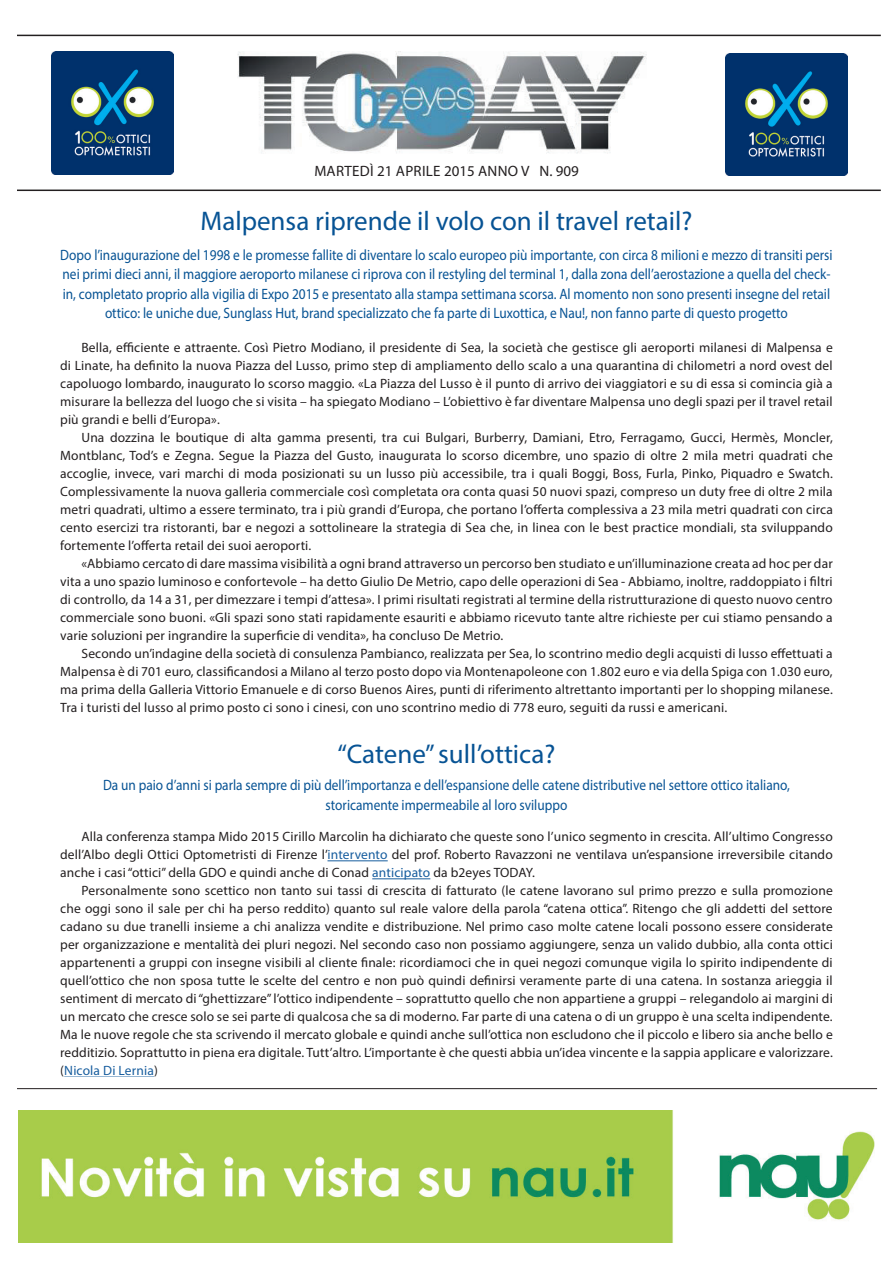
<style>
.page{position:relative;width:893px;height:1263px;background:#fff}
.page>*{position:absolute;margin:0;border:0;box-sizing:border-box;transform-origin:0 0}
.t1{font:27px "Myriad Pro";color:#075394}
.t2{font:15px/19.5px "Myriad Pro";color:#075394;text-align:center;scale:.89 1}
.t3{font:15px "Myriad Pro";letter-spacing:.02em;color:#231f20}
.t4{font:13.5px/18px "Myriad Pro";letter-spacing:.01em;color:#231f20;text-align:justify}
.s1{color:#175d9e}
</style>
<div class="page">
<img style="left:237px;top:52px;width:410px;height:101px">
<hr style="left:17px;top:1088px;width:860px;height:1px;background:#231f20">
<img style="left:725px;top:54px;width:123px;height:122px">
<img style="left:52px;top:52px;width:122px;height:122px">
<hr style="left:17px;top:190px;width:864px;height:1px;background:#231f20">
<hr style="left:17px;top:35px;width:864px;height:1px;background:#231f20">
<img style="left:18px;top:1110px;width:857px;height:132px">
<hr style="left:327px;top:860px;width:61px;height:1px;background:#175d9e">
<hr style="left:372px;top:878px;width:58px;height:1px;background:#175d9e">
<p class="t3" style="left:314px;top:162px;width:266px">MARTEDÌ 21 APRILE 2015 ANNO V N. 909</p>
<h1 class="t1" style="left:200px;top:205px;width:493px">Malpensa riprende il volo con il travel retail?</h1>
<p class="t2" style="left:60px;top:245px;width:869px">Dopo l’inaugurazione del 1998 e le promesse fallite di diventare lo scalo europeo più importante, con circa 8 milioni e mezzo di transiti persi nei primi dieci anni, il maggiore aeroporto milanese ci riprova con il restyling del terminal 1, dalla zona dell’aerostazione a quella del check&shy;in, completato proprio alla vigilia di Expo 2015 e presentato alla stampa settimana scorsa. Al momento non sono presenti insegne del retail ottico: le uniche due, Sunglass Hut, brand specializzato che fa parte di Luxottica, e Nau!, non fanno parte di questo progetto</p>
<p class="t4" style="left:60px;top:338px;width:774px;text-indent:21px">Bella, efficiente e attraente. Così Pietro Modiano, il presidente di Sea, la società che gestisce gli aeroporti milanesi di Malpensa e di Linate, ha definito la nuova Piazza del Lusso, primo step di ampliamento dello scalo a una quarantina di chilometri a nord ovest del capoluogo lombardo, inaugurato lo scorso maggio. «La Piazza del Lusso è il punto di arrivo dei viaggiatori e su di essa si comincia già a misurare la bellezza del luogo che si visita – ha spiegato Modiano – L’obiettivo è far diventare Malpensa uno degli spazi per il travel retail più grandi e belli d’Europa».</p>
<p class="t4" style="left:60px;top:428px;width:774px;text-indent:21px">Una dozzina le boutique di alta gamma presenti, tra cui Bulgari, Burberry, Damiani, Etro, Ferragamo, Gucci, Hermès, Moncler, Montblanc, Tod’s e Zegna. Segue la Piazza del Gusto, inaugurata lo scorso dicembre, uno spazio di oltre 2 mila metri quadrati che accoglie, invece, vari marchi di moda posizionati su un lusso più accessibile, tra i quali Boggi, Boss, Furla, Pinko, Piquadro e Swatch.<br>Complessivamente la nuova galleria commerciale così completata ora conta quasi 50 nuovi spazi, compreso un duty free di oltre 2 mila metri quadrati, ultimo a essere terminato, tra i più grandi d’Europa, che portano l’offerta complessiva a 23 mila metri quadrati con circa cento esercizi tra ristoranti, bar e negozi a sottolineare la strategia di Sea che, in linea con le best practice mondiali, sta sviluppando fortemente l’offerta retail dei suoi aeroporti.</p>
<p class="t4" style="left:60px;top:554px;width:774px;text-indent:21px">«Abbiamo cercato di dare massima visibilità a ogni brand attraverso un percorso ben studiato e un’illuminazione creata ad hoc per dar vita a uno spazio luminoso e confortevole – ha detto Giulio De Metrio, capo delle operazioni di Sea - Abbiamo, inoltre, raddoppiato i filtri di controllo, da 14 a 31, per dimezzare i tempi d’attesa». I primi risultati registrati al termine della ristrutturazione di questo nuovo centro commerciale sono buoni. «Gli spazi sono stati rapidamente esauriti e abbiamo ricevuto tante altre richieste per cui stiamo pensando a varie soluzioni per ingrandire la superficie di vendita», ha concluso De Metrio.</p>
<p class="t4" style="left:60px;top:644px;width:774px;text-indent:21px">Secondo un’indagine della società di consulenza Pambianco, realizzata per Sea, lo scontrino medio degli acquisti di lusso effettuati a Malpensa è di 701 euro, classificandosi a Milano al terzo posto dopo via Montenapoleone con 1.802 euro e via della Spiga con 1.030 euro, ma prima della Galleria Vittorio Emanuele e di corso Buenos Aires, punti di riferimento altrettanto importanti per lo shopping milanese.<br>Tra i turisti del lusso al primo posto ci sono i cinesi, con uno scontrino medio di 778 euro, seguiti da russi e americani.</p>
<h1 class="t1" style="left:338px;top:738px;width:219px">“Catene” sull’ottica?</h1>
<p class="t2" style="left:103px;top:775px;width:773px">Da un paio d’anni si parla sempre di più dell’importanza e dell’espansione delle catene distributive nel settore ottico italiano, storicamente impermeabile al loro sviluppo</p>
<p class="t4" style="left:60px;top:828px;width:774px;text-indent:21px">Alla conferenza stampa Mido 2015 Cirillo Marcolin ha dichiarato che queste sono l’unico segmento in crescita. All’ultimo Congresso dell’Albo degli Ottici Optometristi di Firenze l’<span class="s1">intervento</span> del prof. Roberto Ravazzoni ne ventilava un’espansione irreversibile citando anche i casi “ottici” della GDO e quindi anche di Conad <span class="s1">anticipato</span> da b2eyes TODAY.</p>
<p class="t4" style="left:60px;top:882px;width:774px;text-indent:21px">Personalmente sono scettico non tanto sui tassi di crescita di fatturato (le catene lavorano sul primo prezzo e sulla promozione che oggi sono il sale per chi ha perso reddito) quanto sul reale valore della parola “catena ottica”. Ritengo che gli addetti del settore cadano su due tranelli insieme a chi analizza vendite e distribuzione. Nel primo caso molte catene locali possono essere considerate per organizzazione e mentalità dei pluri negozi. Nel secondo caso non possiamo aggiungere, senza un valido dubbio, alla conta ottici appartenenti a gruppi con insegne visibili al cliente finale: ricordiamoci che in quei negozi comunque vigila lo spirito indipendente di quell’ottico che non sposa tutte le scelte del centro e non può quindi definirsi veramente parte di una catena. In sostanza arieggia il sentiment di mercato di “ghettizzare” l’ottico indipendente – soprattutto quello che non appartiene a gruppi – relegandolo ai margini di un mercato che cresce solo se sei parte di qualcosa che sa di moderno. Far parte di una catena o di un gruppo è una scelta indipendente.<br>Ma le nuove regole che sta scrivendo il mercato globale e quindi anche sull’ottica non escludono che il piccolo e libero sia anche bello e redditizio. Soprattutto in piena era digitale. Tutt’altro. L’importante è che questi abbia un’idea vincente e la sappia applicare e valorizzare. (<span class="s1">Nicola Di Lernia</span>)</p>
</div>
